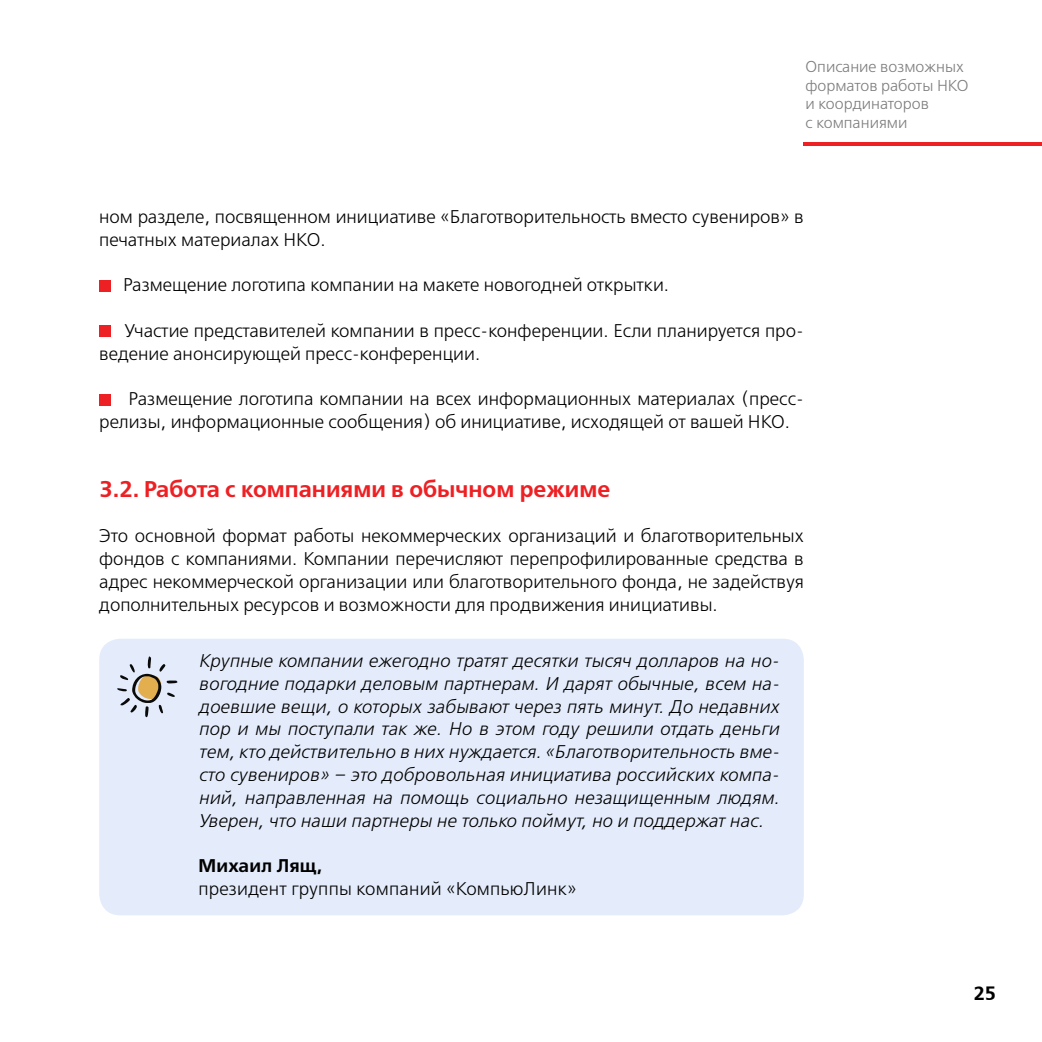
<style>
.page{position:relative;width:1042px;height:1042px;background:#fff}
.page>*{position:absolute;margin:0;border:0;box-sizing:border-box;transform-origin:0 0}
.t1{font:700 22.75px "Free Set C";color:#ed2024}
.t2{font:700 19.25px "Free Set";color:#000}
.t3{font:18.38px/22.8px "Free Set C";color:#000}
.t4{font:italic 18.38px/22.8px "Free Set C";letter-spacing:.01em;color:#000;text-align:justify}
.t5{font:700 18.38px "Free Set C";letter-spacing:.01em;color:#000}
.t6{font:15.75px/18.9px "Free Set C";color:#7c7c7c}
</style>
<div class="page">
<hr style="left:804px;top:142px;width:238px;height:4px;background:#ed2024">
<div style="left:99px;top:639px;width:705px;height:276px;background:#e4ecfb;border-radius:21px"></div>
<div style="left:99px;top:280px;width:11px;height:11px;background:#ed2024"></div>
<div style="left:99px;top:326px;width:11px;height:11px;background:#ed2024"></div>
<div style="left:99px;top:394px;width:11px;height:11px;background:#ed2024"></div>
<svg style="left:117px;top:656px;width:60px;height:61px"></svg>
<p class="t6" style="left:805px;top:57px;width:164px">Описание возможных форматов работы НКО и координаторов<br>с компаниями</p>
<p class="t3" style="left:99px;top:205px;width:706px">ном разделе, посвященном инициативе «Благотворительность вместо сувениров» в печатных материалах НКО.</p>
<p class="t3" style="left:123px;top:274px;width:547px">Размещение логотипа компании на макете новогодней открытки.</p>
<p class="t3" style="left:99px;top:319px;width:706px;text-indent:25px">Участие представителей компании в пресс-конференции. Если планируется про&shy;ведение анонсирующей пресс-конференции.</p>
<p class="t3" style="left:99px;top:388px;width:706px;text-indent:29px">Размещение логотипа компании на всех информационных материалах (пресс&shy;релизы, информационные сообщения) об инициативе, исходящей от вашей НКО.</p>
<p class="t1" style="left:99px;top:475px;width:512px">3.2. Работа с компаниями в обычном режиме</p>
<p class="t3" style="left:99px;top:525px;width:706px;text-align:justify">Это основной формат работы некоммерческих организаций и благотворительных фондов с компаниями. Компании перечисляют перепрофилированные средства в адрес некоммерческой организации или благотворительного фонда, не задействуя дополнительных ресурсов и возможности для продвижения инициативы.</p>
<p class="t4" style="left:198px;top:649px;width:582px">Крупные компании ежегодно тратят десятки тысяч долларов на но&shy;вогодние подарки деловым партнерам. И дарят обычные, всем на&shy;доевшие вещи, о которых забывают через пять минут. До недавних пор и мы поступали так же. Но в этом году решили отдать деньги тем, кто действительно в них нуждается. «Благотворительность вме&shy;сто сувениров» – это добровольная инициатива российских компа&shy;ний, направленная на помощь социально незащищенным людям.<br>Уверен, что наши партнеры не только поймут, но и поддержат нас.</p>
<p class="t5" style="left:198px;top:855px;width:125px">Михаил Лящ,</p>
<p class="t3" style="left:198px;top:878px;width:379px">президент группы компаний «КомпьюЛинк»</p>
<p class="t2" style="left:974px;top:982px;width:24px">25</p>
</div>
